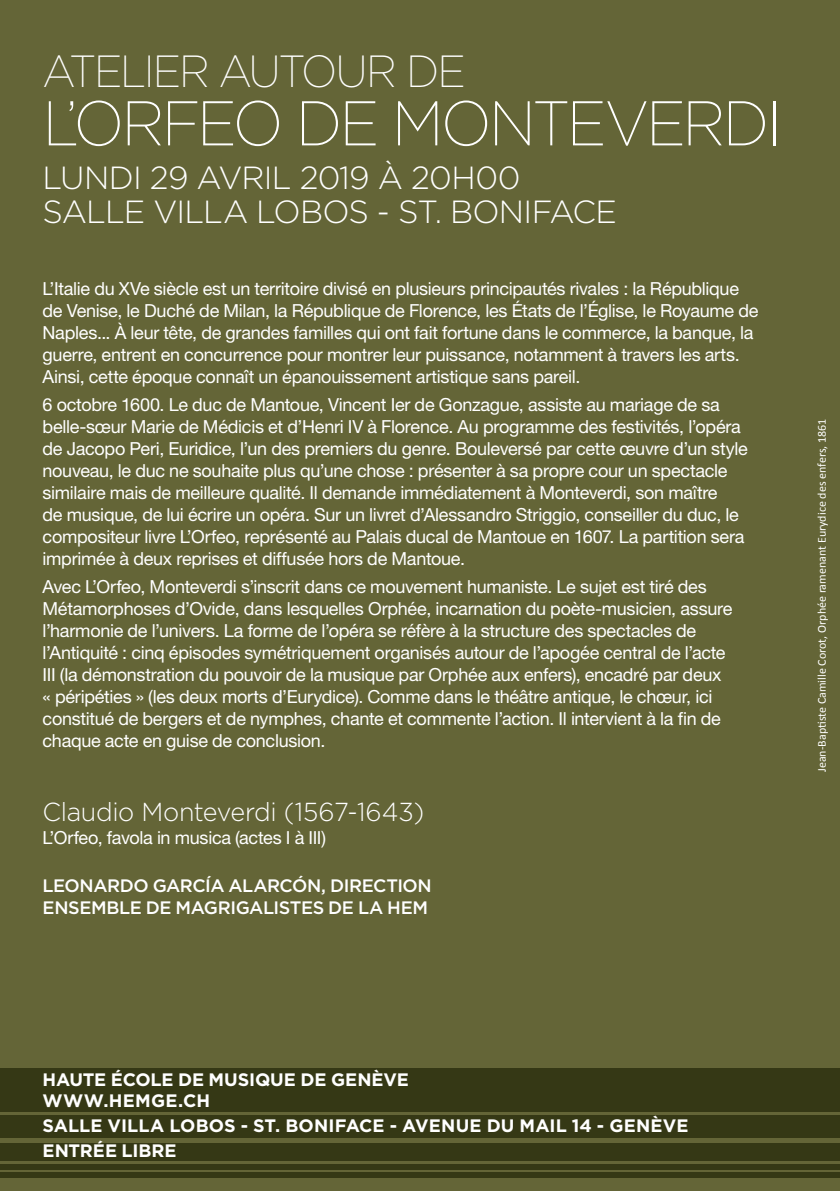
<style>
.page{position:relative;width:840px;height:1191px;background:#fff}
.page>*{position:absolute;margin:0;border:0;box-sizing:border-box;transform-origin:0 0}
.t1{font:200 63px "Gotham";letter-spacing:-.045em;color:#fff;scale:.95 1}
.t2{font:200 45px "Gotham";letter-spacing:-.045em;color:#fff;scale:.95 1}
.t3{font:300 32px/34px "Gotham";letter-spacing:-.03em;color:#fff}
.t4{font:300 26px "Gotham";letter-spacing:-.015em;color:#fff}
.t5{font:18px/22px "Helvetica Neue LT Std";letter-spacing:-.015em;color:#fff}
.t6{font:700 18px "Gotham";color:#fff}
.t7{font:500 18px "Gotham";letter-spacing:-.025em;color:#fff}
.t8{font:12px "Calibri";color:#fff}
</style>
<div class="page">
<div style="left:0;top:0;width:839px;height:1191px;background:#646537"></div>
<div style="left:0;top:1068px;width:839px;height:43px;background:#353815"></div>
<div style="left:0;top:1115px;width:839px;height:22px;background:#353815"></div>
<div style="left:0;top:1143px;width:839px;height:17px;background:#353815"></div>
<div style="left:0;top:1164px;width:839px;height:6px;background:#353815"></div>
<div style="left:0;top:1172px;width:839px;height:6px;background:#353815"></div>
<p class="t2" style="left:43px;top:43px;width:447px">ATELIER AUTOUR DE</p>
<p class="t1" style="left:43px;top:84px;width:779px">L’ORFEO DE MONTEVERDI</p>
<p class="t3" style="left:43px;top:159px;width:575px">LUNDI 29 AVRIL 2019 À 20H00<br>SALLE VILLA LOBOS - ST. BONIFACE</p>
<p class="t5" style="left:43px;top:277px;width:717px">L’Italie du XVe siècle est un territoire divisé en plusieurs principautés rivales : la République de Venise, le Duché de Milan, la République de Florence, les États de l’Église, le Royaume de Naples... À leur tête, de grandes familles qui ont fait fortune dans le commerce, la banque, la guerre, entrent en concurrence pour montrer leur puissance, notamment à travers les arts.<br>Ainsi, cette époque connaît un épanouissement artistique sans pareil.</p>
<p class="t5" style="left:43px;top:393px;width:706px">6 octobre 1600. Le duc de Mantoue, Vincent Ier de Gonzague, assiste au mariage de sa belle-sœur Marie de Médicis et d’Henri IV à Florence. Au programme des festivités, l’opéra de Jacopo Peri, Euridice, l’un des premiers du genre. Bouleversé par cette œuvre d’un style nouveau, le duc ne souhaite plus qu’une chose : présenter à sa propre cour un spectacle similaire mais de meilleure qualité. Il demande immédiatement à Monteverdi, son maître<br>de musique, de lui écrire un opéra. Sur un livret d’Alessandro Striggio, conseiller du duc, le compositeur livre L’Orfeo, représenté au Palais ducal de Mantoue en 1607. La partition sera imprimée à deux reprises et diffusée hors de Mantoue.</p>
<p class="t5" style="left:43px;top:575px;width:691px">Avec L’Orfeo, Monteverdi s’inscrit dans ce mouvement humaniste. Le sujet est tiré des Métamorphoses d’Ovide, dans lesquelles Orphée, incarnation du poète-musicien, assure l’harmonie de l’univers. La forme de l’opéra se réfère à la structure des spectacles de l’Antiquité : cinq épisodes symétriquement organisés autour de l’apogée central de l’acte III (la démonstration du pouvoir de la musique par Orphée aux enfers), encadré par deux « péripéties » (les deux morts d’Eurydice). Comme dans le théâtre antique, le chœur, ici constitué de bergers et de nymphes, chante et commente l’action. Il intervient à la fin de chaque acte en guise de conclusion.</p>
<p class="t4" style="left:43px;top:795px;width:383px">Claudio Monteverdi (1567-1643)</p>
<p class="t5" style="left:43px;top:826px;width:285px">L’Orfeo, favola in musica (actes I à III)</p>
<p class="t7" style="left:43px;top:874px;width:390px">LEONARDO GARCÍA ALARCÓN, DIRECTION</p>
<p class="t7" style="left:43px;top:896px;width:387px">ENSEMBLE DE MAGRIGALISTES DE LA HEM</p>
<p class="t8" style="left:813px;top:772px;width:355px;rotate:-90deg">Jean-Baptiste Camille Corot, Orphée ramenant Eurydice des enfers, 1861</p>
<p class="t6" style="left:43px;top:1067px;width:368px">HAUTE ÉCOLE DE MUSIQUE DE GENÈVE</p>
<p class="t6" style="left:43px;top:1088px;width:169px">WWW.HEMGE.CH</p>
<p class="t6" style="left:43px;top:1114px;width:647px">SALLE VILLA LOBOS - ST. BONIFACE - AVENUE DU MAIL 14 - GENÈVE</p>
<p class="t6" style="left:43px;top:1138px;width:135px">ENTRÉE LIBRE</p>
</div>
